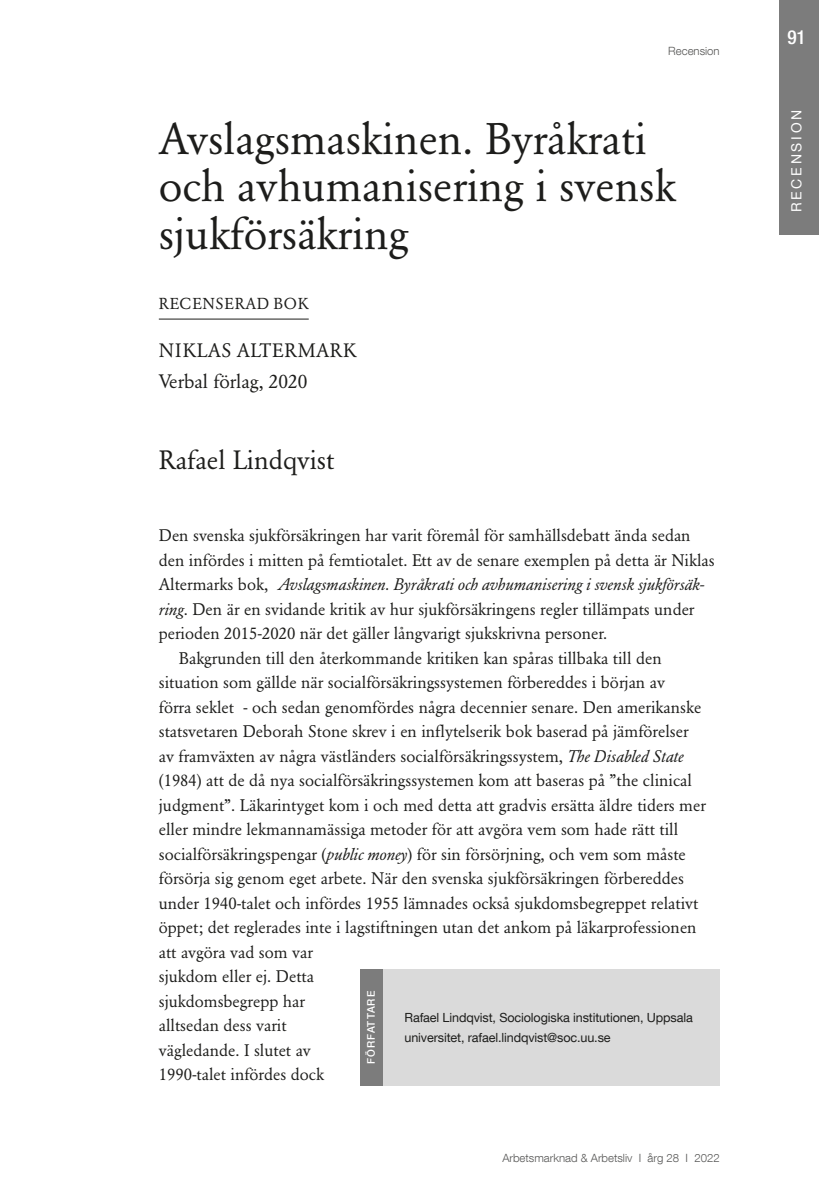
<style>
.page{position:relative;width:819px;height:1201px;background:#fff}
.page>*{position:absolute;margin:0;border:0;box-sizing:border-box;transform-origin:0 0}
.Recension_-_överrubr{font:43.75px/47.2px "Garamond BE";color:#1d1d1b}
.Författare{font:26.25px "Garamond BE";color:#1d1d1b}
.Recension_-_överrubr-2{font:19.25px "Garamond BE";color:#1d1d1b}
.Recension_-_överrubr-3{font:19.25px "Garamond BE";letter-spacing:.02em;color:#1d1d1b}
.t1{font:500 condensed 19.25px "Helvetica Neue LT Com";color:#fff}
.Brödtext_-_Indrag{font:16.62px/24.5px "Garamond BE";color:#1d1d1b}
.Brödtext_-_Utan_indr{font:16.62px/24.5px "Garamond BE";color:#1d1d1b}
.Brödtext_-_Indrag-2{font:15.75px "Garamond BE";letter-spacing:.04em;color:#1d1d1b}
.t2{font:14px "Helvetica Neue LT Com";letter-spacing:.2em;color:#fff}
.Faktaruta_-_Text{font:12.6px/19.2px "Helvetica Neue LT Com";letter-spacing:-.01em;color:#1d1d1b}
.t3{font:300 11.38px "Helvetica Neue LT Com";color:#575756}
.Faktaruta_-_Sidorubr{font:500 10.5px "Helvetica Neue LT Com";letter-spacing:.1em;color:#fff}
.s1{font-style:italic}
</style>
<div class="page">
<div style="left:779px;top:0;width:40px;height:235px;background:#7c7c7c"></div>
<hr style="left:159px;top:319px;width:150px;height:1px;background:#1d1d1b">
<div style="left:360px;top:969px;width:359px;height:116px;background:#dadada"></div>
<div style="left:360px;top:969px;width:22px;height:116px;background:#7c7c7c"></div>
<p class="t3" style="left:668px;top:44px;width:53px">Recension</p>
<p class="Recension_-_överrubr" style="left:159px;top:116px;width:518px">Avslagsmaskinen. Byråkrati och avhumanisering i svensk sjukförsäkring</p>
<p class="Brödtext_-_Indrag-2" style="left:159px;top:294px;width:151px">RECENSERAD BOK</p>
<p class="Recension_-_överrubr-3" style="left:159px;top:339px;width:199px">NIKLAS ALTERMARK</p>
<p class="Recension_-_överrubr-2" style="left:159px;top:370px;width:150px">Verbal förlag, 2020</p>
<p class="Författare" style="left:159px;top:444px;width:177px">Rafael Lindqvist</p>
<p class="Brödtext_-_Utan_indr" style="left:159px;top:523px;width:557px">Den svenska sjukförsäkringen har varit föremål för samhällsdebatt ända sedan den infördes i mitten på femtiotalet. Ett av de senare exemplen på detta är Niklas Altermarks bok, <span class="s1">Avslagsmaskinen. Byråkrati och avhumanisering i svensk sjukförsäk&shy;ring</span>. Den är en svidande kritik av hur sjukförsäkringens regler tillämpats under perioden 2015-2020 när det gäller långvarigt sjukskrivna personer.</p>
<p class="Brödtext_-_Indrag" style="left:159px;top:645px;width:548px;text-indent:20px">Bakgrunden till den återkommande kritiken kan spåras tillbaka till den situation som gällde när socialförsäkringssystemen förbereddes i början av<br>förra seklet - och sedan genomfördes några decennier senare. Den amerikanske statsvetaren Deborah Stone skrev i en inflytelserik bok baserad på jämförelser av framväxten av några västländers socialförsäkringssystem, <span class="s1">The Disabled State </span>(1984) att de då nya socialförsäkringssystemen kom att baseras på ”the clinical judgment”. Läkarintyget kom i och med detta att gradvis ersätta äldre tiders mer eller mindre lekmannamässiga metoder för att avgöra vem som hade rätt till socialförsäkringspengar (<span class="s1">public money</span>) för sin försörjning, och vem som måste försörja sig genom eget arbete. När den svenska sjukförsäkringen förbereddes under 1940-talet och infördes 1955 lämnades också sjukdomsbegreppet relativt öppet; det reglerades inte i lagstiftningen utan det ankom på läkarprofessionen att avgöra vad som var<br>sjukdom eller ej. Detta<br>sjukdomsbegrepp har<br>alltsedan dess varit<br>vägledande. I slutet av<br>1990-talet infördes dock</p>
<p class="Faktaruta_-_Sidorubr" style="left:365px;top:1063px;width:74px;rotate:-90deg">FÖRFATTARE</p>
<p class="Faktaruta_-_Text" style="left:404px;top:1007px;width:290px">Rafael Lindqvist, Sociologiska institutionen, Uppsala universitet, rafael.lindqvist@soc.uu.se</p>
<p class="t3" style="left:502px;top:1151px;width:219px">Arbetsmarknad &amp; Arbetsliv I årg 28 I 2022</p>
<p class="t1" style="left:787px;top:25px;width:20px">91</p>
<p class="t2" style="left:788px;top:212px;width:104px;rotate:-90deg">RECENSION</p>
</div>
